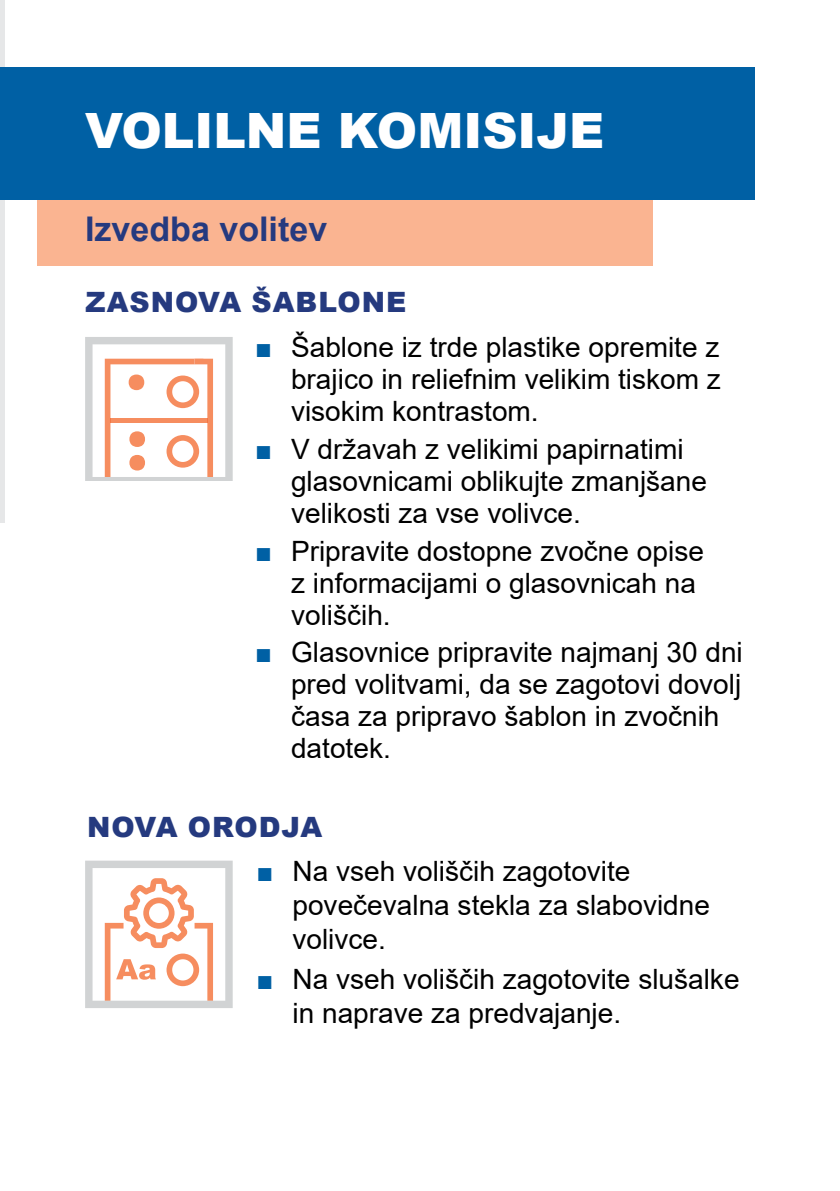
<style>
.page{position:relative;width:840px;height:1191px;background:#fff}
.page>*{position:absolute;margin:0;border:0;box-sizing:border-box;transform-origin:0 0}
.Heading2{font:900 48.6px "Arial";color:#fff}
.Heading3{font:700 34px "Arial";color:#253a7f}
.t1{font:28px/32px "Arial";color:#000}
.Heading4{font:900 28px "Arial";letter-spacing:.035em;color:#253a7f}
.s1{color:#0060a4}
</style>
<div class="page">
<hr style="left:0;top:0;width:4px;height:522px;background:#e6e7e8">
<div style="left:37px;top:96px;width:615px;height:169px;background:#fab491"></div>
<div style="left:0;top:67px;width:754px;height:132px;background:#0060a4"></div>
<svg style="left:85px;top:860px;width:147px;height:148px"></svg>
<svg style="left:85px;top:337px;width:147px;height:143px"></svg>
<h2 class="Heading2" style="left:85px;top:95px;width:520px">VOLILNE KOMISIJE</h2>
<h3 class="Heading3" style="left:85px;top:205px;width:243px">Izvedba volitev</h3>
<h4 class="Heading4" style="left:86px;top:281px;width:322px">ZASNOVA ŠABLONE</h4>
<p class="t1" style="left:291px;top:331px;width:431px;text-align:justify;text-indent:-36px"><span class="s1">■</span> Šablone iz trde plastike opremite z brajico in reliefnim velikim tiskom z visokim kontrastom.</p>
<p class="t1" style="left:291px;top:433px;width:417px;text-indent:-36px"><span class="s1">■</span> V državah z velikimi papirnatimi glasovnicami oblikujte zmanjšane velikosti za vse volivce.</p>
<p class="t1" style="left:291px;top:535px;width:414px;text-indent:-36px"><span class="s1">■</span> Pripravite dostopne zvočne opise z informacijami o glasovnicah na voliščih.</p>
<p class="t1" style="left:291px;top:636px;width:453px;text-indent:-36px"><span class="s1">■</span> Glasovnice pripravite najmanj 30 dni pred volitvami, da se zagotovi dovolj časa za pripravo šablon in zvočnih datotek.</p>
<h4 class="Heading4" style="left:87px;top:806px;width:237px">NOVA ORODJA</h4>
<p class="t1" style="left:292px;top:854px;width:419px;line-height:34px;text-indent:-36px"><span class="s1">■</span> Na vseh voliščih zagotovite povečevalna stekla za slabovidne volivce.</p>
<p class="t1" style="left:292px;top:961px;width:448px;line-height:34px;text-indent:-36px"><span class="s1">■</span> Na vseh voliščih zagotovite slušalke in naprave za predvajanje.</p>
</div>
